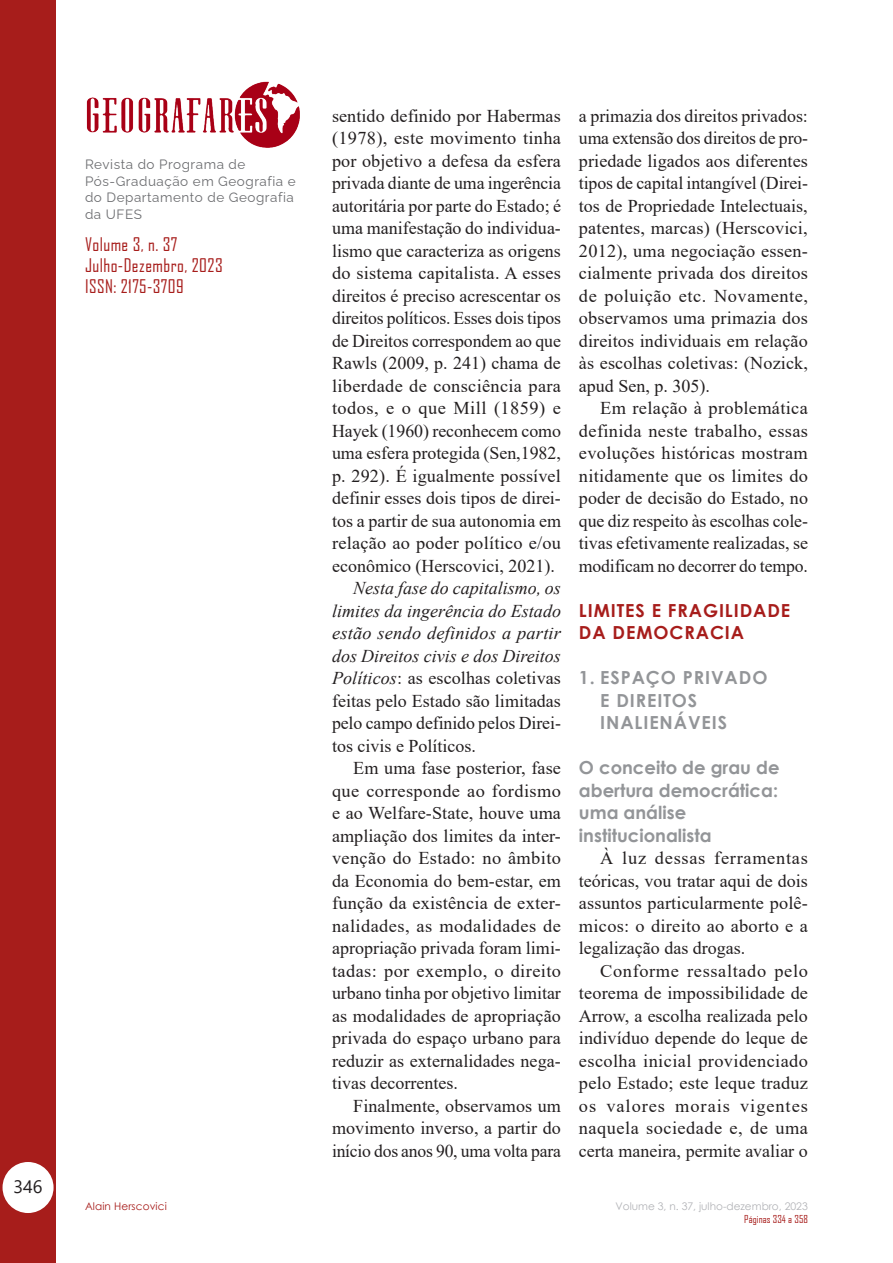
<style>
.page{position:relative;width:893px;height:1263px;background:#fff}
.page>*{position:absolute;margin:0;border:0;box-sizing:border-box;transform-origin:0 0}
.Geo_Parágrafo_normal{font:18px/22.5px "Times New Roman";color:#231f20;text-align:justify}
.Geo_Parágrafo_normal-2{font:italic 18px/22.5px "Times New Roman";color:#231f20;text-align:justify}
.Geo_Sub-Título_Cap_Cinza{font:700 18px/22.5px "Century Gothic";color:#939598}
.t1{font:18px/21px "Agency FB";letter-spacing:.025em;color:#a71d1b}
.Geo_Sub-Título_Cap_Cinza-2{font:700 18px/22.5px "Century Gothic";letter-spacing:.05em;color:#939598}
.Geo_Título_Capítulo_Vermelho{font:700 18px/22.5px "Century Gothic";letter-spacing:.05em;color:#a71d1b}
.t2{font:18px "Segoe UI";color:#231f20}
.t3{font:13.5px/16.5px "Raleway";letter-spacing:.04em;color:#6c6d70}
.t4{font:10.5px "Century Gothic";color:#b2b3b7}
.t5{font:10.5px "Century Gothic";letter-spacing:.01em;color:#a71d1b}
.t6{font:10.5px "Agency FB";letter-spacing:.01em;color:#a71d1b}
.s1{font-style:normal}
</style>
<div class="page">
<div style="left:0;top:0;width:56px;height:1263px;background:#a71d1b"></div>
<div style="left:3px;top:1162px;width:51px;height:51px;background:#fff;border-radius:50%"></div>
<img style="left:86px;top:81px;width:214px;height:66px">
<p class="t2" style="left:13px;top:1169px;width:31px">346</p>
<p class="t3" style="left:85px;top:155px;width:212px">Revista do Programa de<br>Pós-Graduação em Geografia e do Departamento de Geografia da UFES</p>
<p class="t1" style="left:85px;top:234px;width:139px">Volume 3, n. 37<br>Julho-Dezembro, 2023<br>ISSN: 2175-3709</p>
<p class="t5" style="left:85px;top:1198px;width:83px">Alain Herscovici</p>
<p class="Geo_Parágrafo_normal" style="left:332px;top:104px;width:231px">sentido definido por Habermas (1978), este movimento tinha por objetivo a defesa da esfera privada diante de uma ingerência autoritária por parte do Estado; é uma manifestação do individua&shy;lismo que caracteriza as origens do sistema capitalista. A esses direitos é preciso acrescentar os direitos políticos. Esses dois tipos de Direitos correspondem ao que Rawls (2009, p. 241) chama de liberdade de consciência para todos, e o que Mill (1859) e Hayek (1960) reconhecem como uma esfera protegida (Sen,1982, p. 292). É igualmente possível definir esses dois tipos de direi&shy;tos a partir de sua autonomia em relação ao poder político e/ou econômico (Herscovici, 2021).</p>
<p class="Geo_Parágrafo_normal-2" style="left:332px;top:576px;width:231px;text-indent:21px">Nesta fase do capitalismo, os limites da ingerência do Estado estão sendo definidos a partir dos Direitos civis e dos Direitos Políticos<span class="s1">: as escolhas coletivas feitas pelo Estado são limitadas pelo campo definido pelos Direi&shy;tos civis e Políticos.</span></p>
<p class="Geo_Parágrafo_normal" style="left:332px;top:756px;width:231px;text-indent:21px">Em uma fase posterior, fase que corresponde ao fordismo e ao Welfare-State, houve uma ampliação dos limites da inter&shy;venção do Estado: no âmbito da Economia do bem-estar, em função da existência de exter&shy;nalidades, as modalidades de apropriação privada foram limi&shy;tadas: por exemplo, o direito urbano tinha por objetivo limitar as modalidades de apropriação privada do espaço urbano para reduzir as externalidades nega&shy;tivas decorrentes.</p>
<p class="Geo_Parágrafo_normal" style="left:332px;top:1094px;width:230px;text-indent:21px">Finalmente, observamos um movimento inverso, a partir do início dos anos 90, uma volta para</p>
<p class="Geo_Parágrafo_normal" style="left:579px;top:104px;width:231px">a primazia dos direitos privados: uma extensão dos direitos de pro&shy;priedade ligados aos diferentes tipos de capital intangível (Direi&shy;tos de Propriedade Intelectuais, patentes, marcas) (Herscovici, 2012), uma negociação essen&shy;cialmente privada dos direitos de poluição etc. Novamente, observamos uma primazia dos direitos individuais em relação às escolhas coletivas: (Nozick, apud Sen, p. 305).</p>
<p class="Geo_Parágrafo_normal" style="left:579px;top:396px;width:231px;text-indent:21px">Em relação à problemática definida neste trabalho, essas evoluções históricas mostram nitidamente que os limites do poder de decisão do Estado, no que diz respeito às escolhas cole&shy;tivas efetivamente realizadas, se modificam no decorrer do tempo.</p>
<p class="Geo_Título_Capítulo_Vermelho" style="left:579px;top:598px;width:213px">LIMITES E FRAGILIDADE<br>DA DEMOCRACIA</p>
<p class="Geo_Sub-Título_Cap_Cinza-2" style="left:600px;top:665px;width:169px;text-indent:-21px">1. ESPAÇO PRIVADO<br>E DIREITOS<br>INALIENÁVEIS</p>
<p class="Geo_Sub-Título_Cap_Cinza" style="left:579px;top:755px;width:202px">O conceito de grau de abertura democrática: uma análise institucionalista</p>
<p class="Geo_Parágrafo_normal" style="left:579px;top:846px;width:230px;text-indent:21px">À luz dessas ferramentas teóricas, vou tratar aqui de dois assuntos particularmente polê&shy;micos: o direito ao aborto e a legalização das drogas.</p>
<p class="Geo_Parágrafo_normal" style="left:579px;top:959px;width:231px;text-indent:21px">Conforme ressaltado pelo teorema de impossibilidade de Arrow, a escolha realizada pelo indivíduo depende do leque de escolha inicial providenciado pelo Estado; este leque traduz os valores morais vigentes naquela sociedade e, de uma certa maneira, permite avaliar o</p>
<p class="t4" style="left:615px;top:1198px;width:194px">Volume 3, n. 37, julho-dezembro, 2023</p>
<p class="t6" style="left:744px;top:1212px;width:65px">Páginas 334 a 358</p>
</div>
